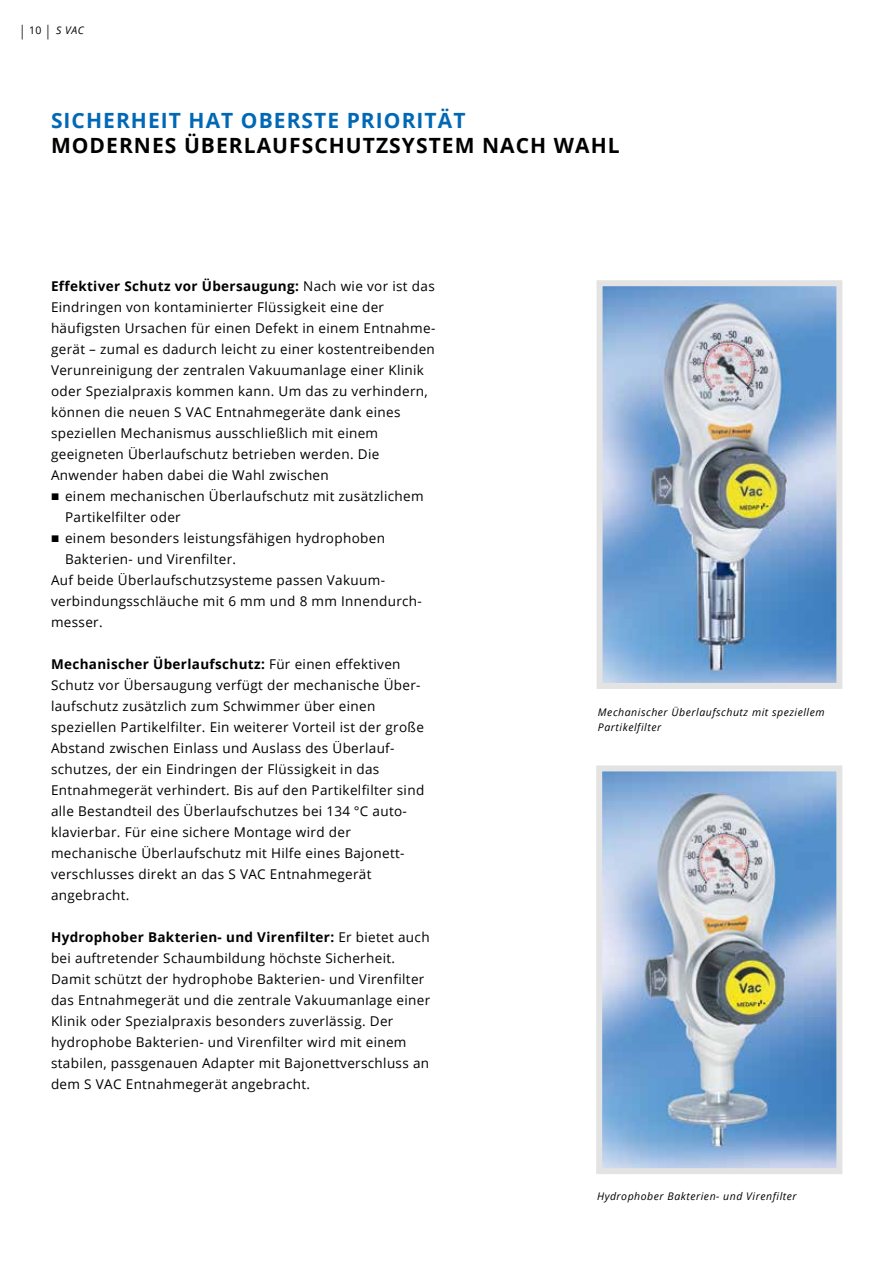
<style>
.page{position:relative;width:893px;height:1263px;background:#fff}
.page>*{position:absolute;margin:0;border:0;box-sizing:border-box;transform-origin:0 0}
.t1{font:700 21px "Open Sans";letter-spacing:.05em;color:#000}
.t2{font:700 21px "Open Sans";letter-spacing:.05em;color:#0068b4}
.t3{font:13.5px/21px "Open Sans";letter-spacing:.025em;color:#000}
.t4{font:italic 10.5px/15px "Open Sans";letter-spacing:.05em;color:#000}
.s1{font-style:normal;font-size:14.7px}
.s2{font-style:normal}
.s3{font-weight:700}
</style>
<div class="page">
<img style="left:596px;top:765px;width:247px;height:409px">
<img style="left:596px;top:280px;width:247px;height:409px">
<p class="t4" style="left:20px;top:22px;width:66px"><span class="s1">|</span> <span class="s2">10</span> <span class="s1">|</span> S VAC</p>
<h1 class="t2" style="left:51px;top:105px;width:416px">SICHERHEIT HAT OBERSTE PRIORITÄT</h1>
<h1 class="t1" style="left:51px;top:131px;width:570px">MODERNES ÜBERLAUFSCHUTZSYSTEM NACH WAHL</h1>
<p class="t3" style="left:51px;top:275px;width:386px"><span class="s3">Effektiver Schutz vor Übersaugung:</span> Nach wie vor ist das Eindringen von kontaminierter Flüssigkeit eine der häufigsten Ursachen für einen Defekt in einem Entnahme&shy;gerät – zumal es dadurch leicht zu einer kostentreibenden Verunreinigung der zentralen Vakuumanlage einer Klinik oder Spezialpraxis kommen kann. Um das zu verhindern, können die neuen S VAC Entnahmegeräte dank eines speziellen Mechanismus ausschließlich mit einem geeigneten Überlaufschutz betrieben werden. Die Anwender haben dabei die Wahl zwischen</p>
<p class="t3" style="left:65px;top:485px;width:360px">einem mechanischen Überlaufschutz mit zusätzlichem</p>
<p class="t3" style="left:65px;top:506px;width:117px">Partikelfilter oder</p>
<p class="t3" style="left:65px;top:527px;width:321px">einem besonders leistungsfähigen hydrophoben</p>
<p class="t3" style="left:65px;top:548px;width:173px">Bakterien- und Virenfilter.</p>
<p class="t3" style="left:51px;top:569px;width:336px">Auf beide Überlaufschutzsysteme passen Vakuum-</p>
<p class="t3" style="left:51px;top:590px;width:372px">verbindungsschläuche mit 6 mm und 8 mm Innendurch-</p>
<p class="t3" style="left:51px;top:611px;width:53px">messer.</p>
<p class="t3" style="left:51px;top:653px;width:375px"><span class="s3">Mechanischer Überlaufschutz:</span> Für einen effektiven Schutz vor Übersaugung verfügt der mechanische Über&shy;laufschutz zusätzlich zum Schwimmer über einen speziellen Partikelfilter. Ein weiterer Vorteil ist der große Abstand zwischen Einlass und Auslass des Überlauf&shy;schutzes, der ein Eindringen der Flüssigkeit in das Entnahmegerät verhindert. Bis auf den Partikelfilter sind alle Bestandteil des Überlaufschutzes bei 134 °C auto&shy;klavierbar. Für eine sichere Montage wird der mechanische Überlaufschutz mit Hilfe eines Bajonett&shy;verschlusses direkt an das S VAC Entnahmegerät angebracht.</p>
<p class="t3" style="left:51px;top:926px;width:381px"><span class="s3">Hydrophober Bakterien- und Virenfilter:</span> Er bietet auch bei auftretender Schaumbildung höchste Sicherheit.<br>Damit schützt der hydrophobe Bakterien- und Virenfilter das Entnahmegerät und die zentrale Vakuumanlage einer Klinik oder Spezialpraxis besonders zuverlässig. Der hydrophobe Bakterien- und Virenfilter wird mit einem stabilen, passgenauen Adapter mit Bajonettverschluss an dem S VAC Entnahmegerät angebracht.</p>
<p class="t4" style="left:598px;top:704px;width:228px">Mechanischer Überlaufschutz mit speziellem<br>Partikelfilter</p>
<p class="t4" style="left:597px;top:1188px;width:201px">Hydrophober Bakterien- und Virenfilter</p>
</div>
